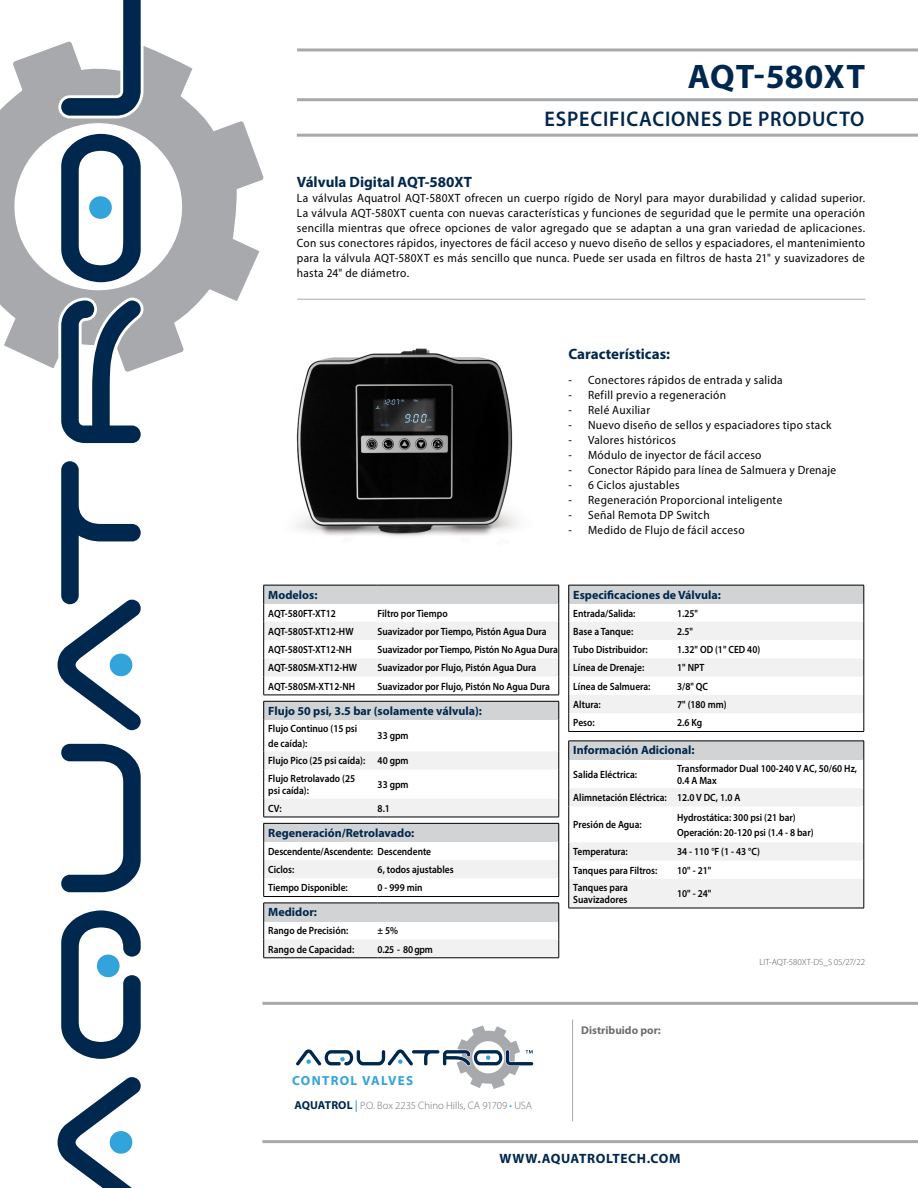
<style>
.page{position:relative;width:918px;height:1188px;background:#fff}
.page>*{position:absolute;margin:0;border:0;box-sizing:border-box;transform-origin:0 0}
.t1{font:700 34.2px "Myriad Pro";letter-spacing:.015em;color:#00274d}
.t2{font:600 21.3px "Myriad Pro";letter-spacing:.04em;color:#00274d;scale:.95 1}
.t3{font:700 15px "Myriad Pro";color:#00274d}
.t4{font:700 13.5px "Myriad Pro";letter-spacing:.04em;color:#00274d}
.t5{font:700 13.2px "Myriad Pro";letter-spacing:.1em;color:#33a3dc}
.t6{font:12px/15px "Myriad Pro";letter-spacing:.025em;color:#000;text-align:justify;scale:.95 1}
.t7{font:700 12px "Myriad Pro";color:#00274d}
.t8{font:700 11.25px "Myriad Pro";color:#6d6e71}
.t9{font:300 10.8px "Myriad Pro";color:#6d6e71}
.t10{font:600 10.5px/14.7px "Myriad Pro";color:#000;scale:.9 1}
.t11{font:300 9px "Myriad Pro";letter-spacing:-.015em;color:#58595b}
.s1{font-weight:700;font-size:11.55px;color:#00274d}
.s2{font-weight:600;font-size:11.55px;color:#33a3dc}
.s3{color:#33a3dc}
</style>
<div class="page">
<hr style="left:297px;top:48px;width:621px;height:3px;background:#a7a9ac">
<hr style="left:297px;top:98px;width:621px;height:3px;background:#a7a9ac">
<hr style="left:297px;top:134px;width:621px;height:3px;background:#a7a9ac">
<svg style="left:58px;top:1077px;width:83px;height:111px"></svg>
<svg style="left:61px;top:910px;width:80px;height:149px"></svg>
<svg style="left:61px;top:744px;width:80px;height:148px"></svg>
<svg style="left:58px;top:461px;width:83px;height:269px"></svg>
<svg style="left:0;top:44px;width:264px;height:324px;fill:#a7a9ac"></svg>
<svg style="left:61px;top:134px;width:80px;height:148px"></svg>
<svg style="left:61px;top:300px;width:80px;height:143px"></svg>
<svg style="left:61px;top:0;width:80px;height:116px"></svg>
<hr style="left:262px;top:1002px;width:656px;height:3px;background:#a7a9ac">
<hr style="left:572px;top:1020px;width:1px;height:101px;background:#a7a9ac">
<hr style="left:262px;top:1140px;width:656px;height:3px;background:#a7a9ac">
<svg style="left:296px;top:1026px;width:237px;height:63px"></svg>
<svg style="left:263px;top:585px;width:297px;height:110px"></svg>
<hr style="left:264px;top:695px;width:114px;height:1px;background:#000">
<hr style="left:378px;top:695px;width:181px;height:1px;background:#000">
<div style="left:264px;top:701px;width:295px;height:19px;background:#d1d3d4"></div>
<hr style="left:264px;top:701px;width:114px;height:1px;background:#000">
<svg style="left:263px;top:701px;width:1px;height:19px"></svg>
<hr style="left:378px;top:701px;width:181px;height:1px;background:#000">
<svg style="left:559px;top:701px;width:1px;height:19px"></svg>
<hr style="left:263px;top:720px;width:1px;height:31px;background:#000">
<hr style="left:559px;top:720px;width:1px;height:31px;background:#000">
<svg style="left:263px;top:751px;width:297px;height:66px"></svg>
<hr style="left:264px;top:817px;width:114px;height:1px;background:#000">
<hr style="left:378px;top:817px;width:181px;height:1px;background:#000">
<hr style="left:264px;top:823px;width:114px;height:1px;background:#000">
<hr style="left:378px;top:823px;width:181px;height:1px;background:#000">
<svg style="left:263px;top:824px;width:297px;height:72px"></svg>
<hr style="left:264px;top:896px;width:114px;height:1px;background:#000">
<hr style="left:378px;top:896px;width:181px;height:1px;background:#000">
<svg style="left:263px;top:903px;width:297px;height:55px"></svg>
<hr style="left:264px;top:958px;width:114px;height:1px;background:#000">
<hr style="left:378px;top:958px;width:181px;height:1px;background:#000">
<svg style="left:568px;top:585px;width:297px;height:146px"></svg>
<hr style="left:569px;top:731px;width:108px;height:1px;background:#000">
<hr style="left:677px;top:731px;width:187px;height:1px;background:#000">
<svg style="left:568px;top:741px;width:297px;height:167px"></svg>
<hr style="left:569px;top:908px;width:108px;height:1px;background:#000">
<hr style="left:677px;top:908px;width:187px;height:1px;background:#000">
<hr style="left:297px;top:299px;width:569px;height:1px;background:#a7a9ac">
<img style="left:296px;top:348px;width:223px;height:188px">
<h1 class="t1" style="left:688px;top:54px;width:179px">AQT-580XT</h1>
<h2 class="t2" style="left:545px;top:105px;width:338px">ESPECIFICACIONES DE PRODUCTO</h2>
<h3 class="t3" style="left:297px;top:172px;width:177px">Válvula Digital AQT-580XT</h3>
<p class="t6" style="left:297px;top:190px;width:600px">La válvulas Aquatrol AQT-580XT ofrecen un cuerpo rígido de Noryl para mayor durabilidad y calidad superior.<br>La válvula AQT-580XT cuenta con nuevas características y funciones de seguridad que le permite una operación sencilla mientras que ofrece opciones de valor agregado que se adaptan a una gran variedad de aplicaciones.<br>Con sus conectores rápidos, inyectores de fácil acceso y nuevo diseño de sellos y espaciadores, el mantenimiento para la válvula AQT-580XT es más sencillo que nunca. Puede ser usada en filtros de hasta 21" y suavizadores de hasta 24" de diámetro.</p>
<h3 class="t3" style="left:569px;top:344px;width:103px">Características:</h3>
<p class="t6" style="left:569px;top:372px;width:227px">- Conectores rápidos de entrada y salida</p>
<p class="t6" style="left:569px;top:387px;width:167px">- Refill previo a regeneración</p>
<p class="t6" style="left:569px;top:402px;width:87px">- Relé Auxiliar</p>
<p class="t6" style="left:569px;top:417px;width:278px">- Nuevo diseño de sellos y espaciadores tipo stack</p>
<p class="t6" style="left:569px;top:432px;width:114px">- Valores históricos</p>
<p class="t6" style="left:569px;top:447px;width:205px">- Módulo de inyector de fácil acceso</p>
<p class="t6" style="left:569px;top:462px;width:283px">- Conector Rápido para línea de Salmuera y Drenaje</p>
<p class="t6" style="left:569px;top:477px;width:119px">- 6 Ciclos ajustables</p>
<p class="t6" style="left:569px;top:492px;width:227px">- Regeneración Proporcional inteligente</p>
<p class="t6" style="left:569px;top:507px;width:150px">- Señal Remota DP Switch</p>
<p class="t6" style="left:569px;top:522px;width:187px">- Medido de Flujo de fácil acceso</p>
<p class="t7" style="left:268px;top:587px;width:51px">Modelos:</p>
<p class="t10" style="left:268px;top:605px;width:77px">AQT-580FT-XT12</p>
<p class="t10" style="left:378px;top:605px;width:79px">Filtro por Tiempo</p>
<p class="t10" style="left:268px;top:624px;width:96px">AQT-580ST-XT12-HW</p>
<p class="t10" style="left:378px;top:624px;width:189px">Suavizador por Tiempo, Pistón Agua Dura</p>
<p class="t10" style="left:268px;top:642px;width:94px">AQT-580ST-XT12-NH</p>
<p class="t10" style="left:378px;top:642px;width:202px">Suavizador por Tiempo, Pistón No Agua Dura</p>
<p class="t10" style="left:268px;top:660px;width:100px">AQT-580SM-XT12-HW</p>
<p class="t10" style="left:378px;top:660px;width:178px">Suavizador por Flujo, Pistón Agua Dura</p>
<p class="t10" style="left:268px;top:679px;width:98px">AQT-580SM-XT12-NH</p>
<p class="t10" style="left:378px;top:678px;width:193px">Suavizador por Flujo, Pistón No Agua Dura</p>
<p class="t7" style="left:268px;top:703px;width:215px">Flujo 50 psi, 3.5 bar (solamente válvula):</p>
<p class="t10" style="left:268px;top:721px;width:100px">Flujo Continuo (15 psi de caída):</p>
<p class="t10" style="left:378px;top:728px;width:36px">33 gpm</p>
<p class="t10" style="left:268px;top:752px;width:157px;line-height:17.7px">Flujo Pico (25 psi caída): 40 gpm<br>Flujo Retrolavado (25</p>
<p class="t10" style="left:268px;top:783px;width:47px">psi caída):</p>
<p class="t10" style="left:378px;top:777px;width:36px">33 gpm</p>
<p class="t10" style="left:268px;top:801px;width:16px">CV:</p>
<p class="t10" style="left:378px;top:801px;width:15px">8.1</p>
<p class="t7" style="left:268px;top:825px;width:148px">Regeneración/Retrolavado:</p>
<p class="t10" style="left:268px;top:842px;width:182px;line-height:18.3px">Descendente/Ascendente: Descendente<br>Ciclos:</p>
<p class="t10" style="left:378px;top:862px;width:86px">6, todos ajustables</p>
<p class="t10" style="left:268px;top:880px;width:90px">Tiempo Disponible:</p>
<p class="t10" style="left:378px;top:880px;width:51px">0 - 999 min</p>
<p class="t7" style="left:268px;top:905px;width:50px">Medidor:</p>
<p class="t10" style="left:268px;top:923px;width:90px">Rango de Precisión:</p>
<p class="t10" style="left:378px;top:923px;width:24px">± 5%</p>
<p class="t10" style="left:268px;top:941px;width:97px">Rango de Capacidad:</p>
<p class="t10" style="left:378px;top:941px;width:63px">0.25 - 80 gpm</p>
<p class="t7" style="left:573px;top:587px;width:149px">Especificaciones de Válvula:</p>
<p class="t10" style="left:573px;top:605px;width:71px">Entrada/Salida:</p>
<p class="t10" style="left:677px;top:605px;width:25px">1.25"</p>
<p class="t10" style="left:573px;top:624px;width:68px">Base a Tanque:</p>
<p class="t10" style="left:677px;top:624px;width:19px">2.5"</p>
<p class="t10" style="left:573px;top:642px;width:84px">Tubo Distribuidor:</p>
<p class="t10" style="left:677px;top:642px;width:94px">1.32" OD (1" CED 40)</p>
<p class="t10" style="left:573px;top:660px;width:80px">Línea de Drenaje:</p>
<p class="t10" style="left:677px;top:660px;width:32px">1" NPT</p>
<p class="t10" style="left:573px;top:679px;width:87px">Línea de Salmuera:</p>
<p class="t10" style="left:677px;top:679px;width:36px">3/8" QC</p>
<p class="t10" style="left:573px;top:697px;width:32px">Altura:</p>
<p class="t10" style="left:677px;top:697px;width:56px">7" (180 mm)</p>
<p class="t10" style="left:573px;top:715px;width:25px">Peso:</p>
<p class="t10" style="left:677px;top:715px;width:29px">2.6 Kg</p>
<p class="t7" style="left:573px;top:743px;width:123px">Información Adicional:</p>
<p class="t10" style="left:573px;top:766px;width:72px">Salida Eléctrica:</p>
<p class="t10" style="left:677px;top:762px;width:202px;line-height:12px">Transformador Dual 100-240 V AC, 50/60 Hz,<br>0.4 A Max</p>
<p class="t10" style="left:573px;top:790px;width:187px">Alimnetación Eléctrica: 12.0 V DC, 1.0 A</p>
<p class="t10" style="left:573px;top:817px;width:78px">Presión de Agua:</p>
<p class="t10" style="left:677px;top:810px;width:153px">Hydrostática: 300 psi (21 bar)<br>Operación: 20-120 psi (1.4 - 8 bar)</p>
<p class="t10" style="left:573px;top:844px;width:62px">Temperatura:</p>
<p class="t10" style="left:677px;top:844px;width:93px">34 - 110 °F (1 - 43 °C)</p>
<p class="t10" style="left:573px;top:863px;width:95px">Tanques para Filtros:</p>
<p class="t10" style="left:677px;top:863px;width:39px">10" - 21"</p>
<p class="t10" style="left:573px;top:882px;width:62px;line-height:12px">Tanques para<br>Suavizadores</p>
<p class="t10" style="left:677px;top:886px;width:39px">10" - 24"</p>
<p class="t11" style="left:760px;top:956px;width:107px">LIT-AQT-580XT-DS_S 05/27/22</p>
<p class="t5" style="left:292px;top:1072px;width:123px">CONTROL VALVES</p>
<p class="t9" style="left:294px;top:1099px;width:239px"><span class="s1">AQUATROL</span> <span class="s2">|</span> P.O. Box 2235 Chino Hills, CA 91709 <span class="s3">•</span> USA</p>
<p class="t8" style="left:581px;top:1023px;width:81px">Distribuido por:</p>
<p class="t4" style="left:500px;top:1149px;width:182px">WWW.AQUATROLTECH.COM</p>
</div>
